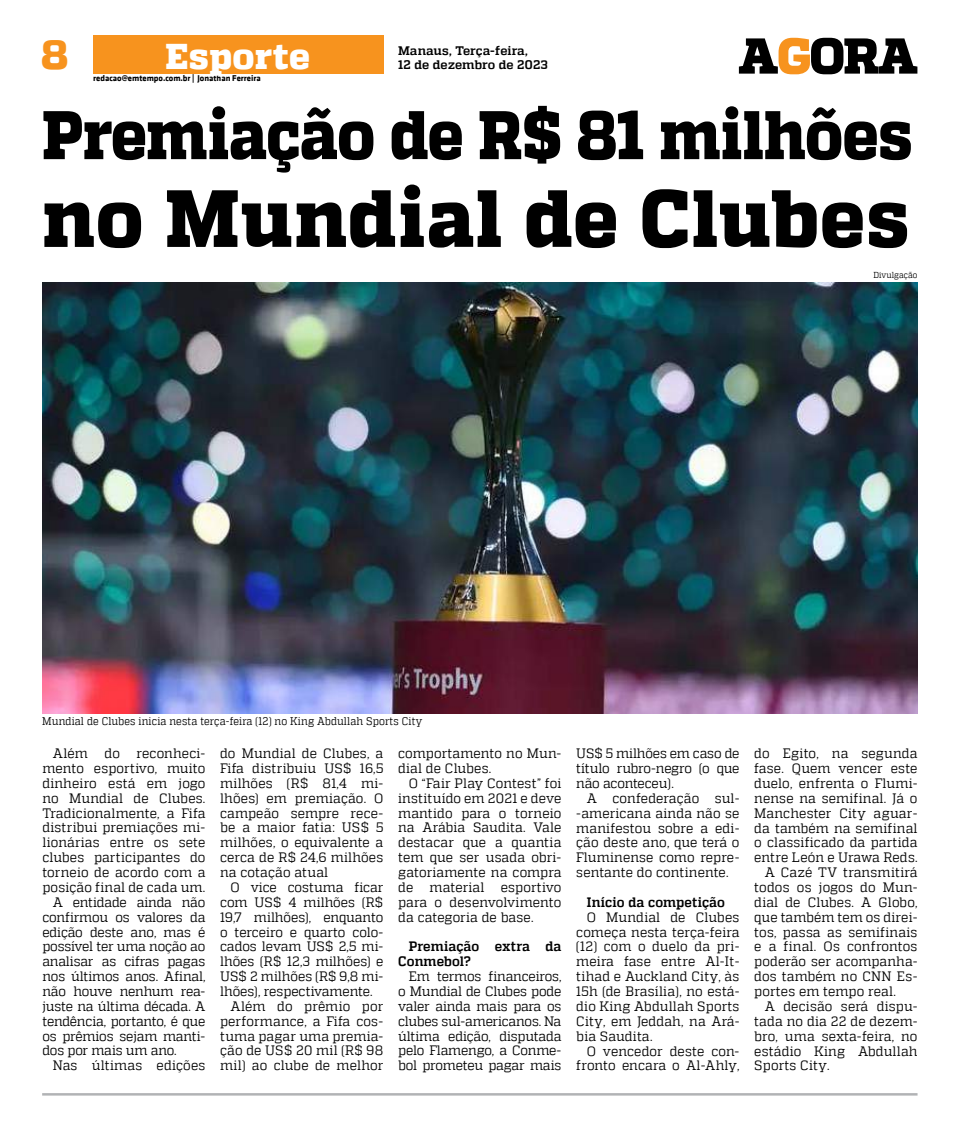
<style>
.page{position:relative;width:957px;height:1134px;background:#fff}
.page>*{position:absolute;margin:0;border:0;box-sizing:border-box;transform-origin:0 0}
.t1{font:800 80.88px "MW Quadon";letter-spacing:.01em;color:#000;scale:.95 1}
.t2{font:800 68.62px "MW Quadon";letter-spacing:-.01em;color:#000;scale:.9 1}
.t3{font:800 41.12px "MW Quadon";color:#f7931e}
.t4{font:800 35.75px "MW Quadon";letter-spacing:.01em;color:#fff}
.t5{font:13.62px/14.9px "MW Quadon";letter-spacing:.005em;color:#000;text-align:justify;scale:.95 1}
.t6{font:13.62px "MW Quadon";letter-spacing:-.015em;color:#000;scale:.95 1}
.t7{font:700 13.62px/14.9px "MW Quadon";letter-spacing:.01em;color:#000;scale:.95 1}
.t8{font:700 12.38px "MW Quadon";letter-spacing:.005em;color:#000}
.t9{font:11.12px "MW Quadon";letter-spacing:.015em;color:#000;scale:.9 1}
.t10{font:700 8.62px "MW Klavika Bd";color:#000}
.t11{font:8.62px "MW Quadon";letter-spacing:.01em;color:#000;scale:.9 1}
</style>
<div class="page">
<hr style="left:42px;top:1093px;width:875px;height:2px;background:#b1b3b5">
<svg style="left:739px;top:38px;width:178px;height:36px"></svg>
<div style="left:93px;top:35px;width:290px;height:39px;background:#f7931e"></div>
<img style="left:42px;top:282px;width:875px;height:431px">
<h3 class="t3" style="left:41px;top:30px;width:29px">8</h3>
<h3 class="t4" style="left:165px;top:35px;width:146px">Esporte</h3>
<p class="t8" style="left:398px;top:43px;width:131px">Manaus, Terça-feira,</p>
<p class="t8" style="left:398px;top:58px;width:151px">12 de dezembro de 2023</p>
<h2 class="t2" style="left:42px;top:95px;width:968px">Premiação de R$ 81 milhões</h2>
<h1 class="t1" style="left:42px;top:171px;width:914px">no Mundial de Clubes</h1>
<p class="t10" style="left:93px;top:72px;width:169px">redacao@emtempo.com.br | Jonathan Ferreira</p>
<p class="t11" style="left:873px;top:270px;width:51px">Divulgação</p>
<p class="t9" style="left:42px;top:715px;width:424px">Mundial de Clubes inicia nesta terça-feira (12) no King Abdullah Sports City</p>
<p class="t5" style="left:220px;top:746px;width:173px">do Mundial de Clubes, a Fifa distribuiu US$ 16,5 milhões (R$ 81,4 mi&shy;lhões) em premiação. O campeão sempre rece&shy;be a maior fatia: US$ 5 milhões, o equivalente a cerca de R$ 24,6 milhões na cotação atual</p>
<p class="t5" style="left:231px;top:880px;width:162px">O vice costuma ficar</p>
<p class="t5" style="left:220px;top:894px;width:173px">com US$ 4 milhões (R$</p>
<p class="t5" style="left:220px;top:909px;width:173px">19,7 milhões), enquanto</p>
<p class="t5" style="left:220px;top:924px;width:173px">o terceiro e quarto colo-</p>
<p class="t5" style="left:220px;top:939px;width:173px">cados levam US$ 2,5 mi-</p>
<p class="t5" style="left:220px;top:954px;width:173px">lhões (R$ 12,3 milhões) e</p>
<p class="t5" style="left:220px;top:969px;width:173px">US$ 2 milhões (R$ 9,8 mi-</p>
<p class="t5" style="left:220px;top:984px;width:162px">lhões), respectivamente.</p>
<p class="t5" style="left:231px;top:998px;width:162px">Além do prêmio por</p>
<p class="t5" style="left:220px;top:1013px;width:173px">performance, a Fifa cos-</p>
<p class="t5" style="left:220px;top:1028px;width:173px">tuma pagar uma premia-</p>
<p class="t5" style="left:220px;top:1043px;width:173px">ção de US$ 20 mil (R$ 98</p>
<p class="t5" style="left:220px;top:1058px;width:173px">mil) ao clube de melhor</p>
<p class="t5" style="left:53px;top:746px;width:162px">Além do reconheci-</p>
<p class="t5" style="left:42px;top:761px;width:173px">mento esportivo, muito</p>
<p class="t5" style="left:42px;top:775px;width:173px">dinheiro está em jogo</p>
<p class="t5" style="left:42px;top:790px;width:173px">no Mundial de Clubes.</p>
<p class="t5" style="left:42px;top:805px;width:173px">Tradicionalmente, a Fifa</p>
<p class="t5" style="left:42px;top:820px;width:173px">distribui premiações mi-</p>
<p class="t5" style="left:42px;top:835px;width:173px">lionárias entre os sete</p>
<p class="t5" style="left:42px;top:850px;width:173px">clubes participantes do</p>
<p class="t5" style="left:42px;top:865px;width:173px">torneio de acordo com a</p>
<p class="t5" style="left:42px;top:880px;width:173px">posição final de cada um.</p>
<p class="t6" style="left:53px;top:894px;width:162px">A entidade ainda não</p>
<p class="t5" style="left:42px;top:909px;width:173px">confirmou os valores da</p>
<p class="t6" style="left:42px;top:924px;width:173px">edição deste ano, mas é</p>
<p class="t6" style="left:42px;top:939px;width:173px">possível ter uma noção ao</p>
<p class="t5" style="left:42px;top:954px;width:173px">analisar as cifras pagas</p>
<p class="t5" style="left:42px;top:969px;width:173px">nos últimos anos. Afinal,</p>
<p class="t6" style="left:42px;top:983px;width:173px">não houve nenhum rea-</p>
<p class="t6" style="left:42px;top:998px;width:173px">juste na última década. A</p>
<p class="t6" style="left:42px;top:1013px;width:173px">tendência, portanto, é que</p>
<p class="t5" style="left:42px;top:1028px;width:173px">os prêmios sejam manti-</p>
<p class="t5" style="left:42px;top:1043px;width:143px">dos por mais um ano.</p>
<p class="t5" style="left:53px;top:1058px;width:162px">Nas últimas edições</p>
<p class="t5" style="left:398px;top:746px;width:173px">comportamento no Mun&shy;dial de Clubes.</p>
<p class="t5" style="left:398px;top:776px;width:173px;text-indent:11px">O “Fair Play Contest” foi instituído em 2021 e deve mantido para o torneio na Arábia Saudita. Vale destacar que a quantia tem que ser usada obri&shy;gatoriamente na compra de material esportivo para o desenvolvimento da categoria de base.</p>
<p class="t7" style="left:398px;top:939px;width:173px;text-indent:11px">Premiação extra da<br>Conmebol?</p>
<p class="t5" style="left:398px;top:969px;width:173px;text-indent:11px">Em termos financeiros, o Mundial de Clubes pode valer ainda mais para os clubes sul-americanos. Na última edição, disputada pelo Flamengo, a Conme&shy;bol prometeu pagar mais</p>
<p class="t5" style="left:576px;top:746px;width:173px">US$ 5 milhões em caso de título rubro-negro (o que não aconteceu).</p>
<p class="t5" style="left:576px;top:790px;width:173px;text-indent:11px">A confederação sul--americana ainda não se manifestou sobre a edi&shy;ção deste ano, que terá o Fluminense como repre&shy;sentante do continente.</p>
<p class="t7" style="left:587px;top:895px;width:147px">Início da competição</p>
<p class="t5" style="left:576px;top:909px;width:173px;text-indent:11px">O Mundial de Clubes começa nesta terça-feira (12) com o duelo da pri&shy;meira fase entre Al-It&shy;tihad e Auckland City, às 15h (de Brasília), no está&shy;dio King Abdullah Sports City, em Jeddah, na Ará&shy;bia Saudita.</p>
<p class="t5" style="left:576px;top:1043px;width:173px;text-align:right">O vencedor deste con&shy;fronto encara o Al-Ahly,</p>
<p class="t5" style="left:754px;top:746px;width:173px">do Egito, na segunda</p>
<p class="t5" style="left:754px;top:761px;width:173px">fase. Quem vencer este</p>
<p class="t5" style="left:754px;top:776px;width:173px">duelo, enfrenta o Flumi-</p>
<p class="t5" style="left:754px;top:790px;width:173px">nense na semifinal. Já o</p>
<p class="t5" style="left:754px;top:805px;width:173px">Manchester City aguar-</p>
<p class="t5" style="left:754px;top:820px;width:173px">da também na semifinal</p>
<p class="t5" style="left:754px;top:835px;width:173px">o classificado da partida</p>
<p class="t5" style="left:754px;top:850px;width:173px">entre León e Urawa Reds.</p>
<p class="t5" style="left:765px;top:865px;width:162px">A Cazé TV transmitirá</p>
<p class="t5" style="left:754px;top:880px;width:173px">todos os jogos do Mun-</p>
<p class="t5" style="left:754px;top:894px;width:173px">dial de Clubes. A Globo,</p>
<p class="t5" style="left:754px;top:909px;width:173px">que também tem os direi-</p>
<p class="t5" style="left:754px;top:924px;width:173px">tos, passa as semifinais</p>
<p class="t5" style="left:754px;top:939px;width:173px">e a final. Os confrontos</p>
<p class="t5" style="left:754px;top:954px;width:173px">poderão ser acompanha-</p>
<p class="t5" style="left:754px;top:969px;width:173px">dos também no CNN Es-</p>
<p class="t5" style="left:754px;top:984px;width:150px">portes em tempo real.</p>
<p class="t5" style="left:765px;top:999px;width:162px">A decisão será dispu-</p>
<p class="t5" style="left:754px;top:1013px;width:173px">tada no dia 22 de dezem-</p>
<p class="t5" style="left:754px;top:1028px;width:173px">bro, uma sexta-feira, no</p>
<p class="t5" style="left:754px;top:1043px;width:173px">estádio King Abdullah</p>
<p class="t5" style="left:754px;top:1058px;width:81px">Sports City.</p>
</div>
